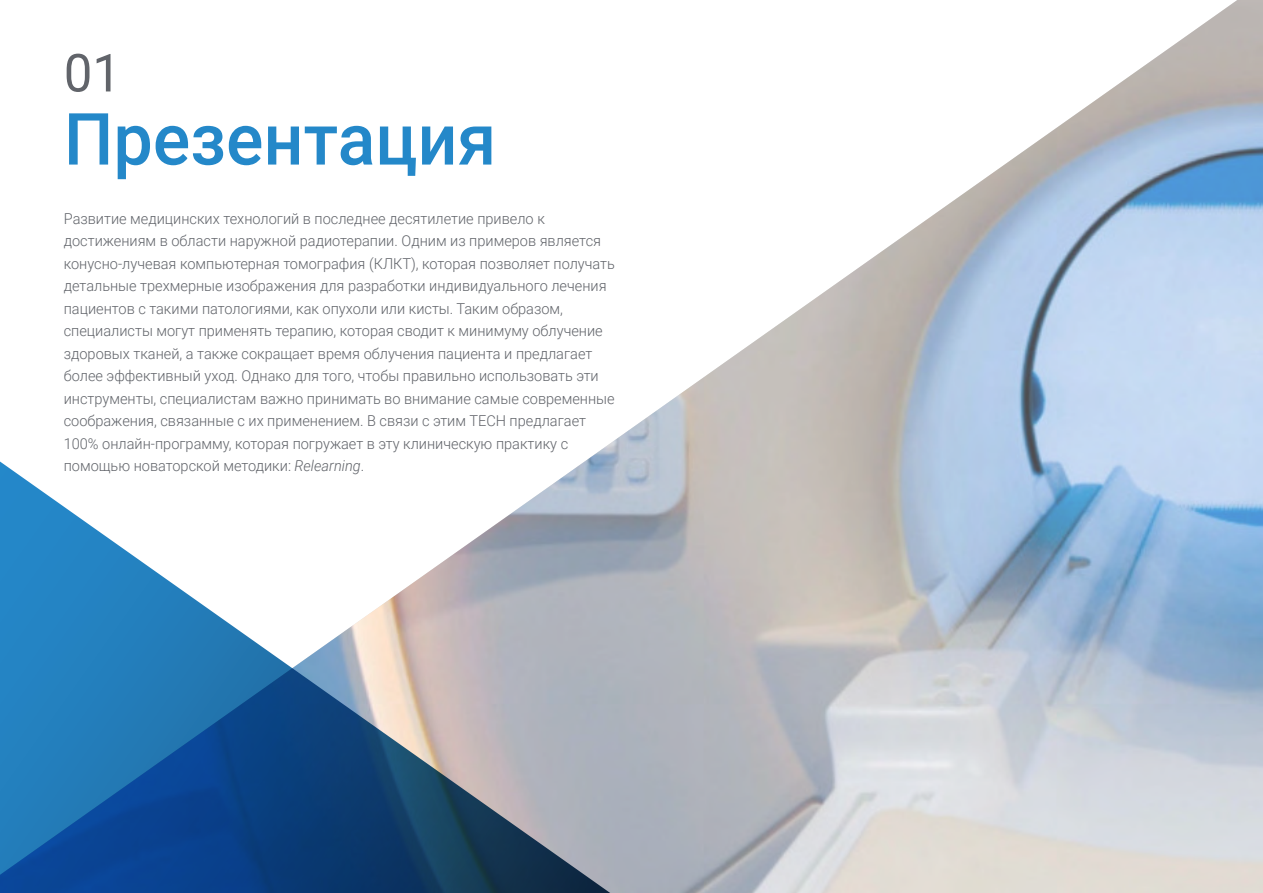
<style>
.page{position:relative;width:1263px;height:893px;background:#fff}
.page>*{position:absolute;margin:0;border:0;box-sizing:border-box;transform-origin:0 0}
.t1{font:500 72px "Roboto";color:#2488c9}
.t2{font:52.5px "Roboto";color:#61646a}
.t3{font:300 15px/22.5px "Roboto";color:#61646a}
.s1{font-style:italic}
</style>
<div class="page">
<img style="left:607px;top:0;width:656px;height:893px">
<svg style="left:0;top:446px;width:640px;height:447px"></svg>
<h2 class="t2" style="left:64px;top:36px;width:59px">01</h2>
<h1 class="t1" style="left:64px;top:89px;width:434px">Презентация</h1>
<p class="t3" style="left:64px;top:207px;width:553px">Развитие медицинских технологий в последнее десятилетие привело к достижениям в области наружной радиотерапии. Одним из примеров является конусно-лучевая компьютерная томография (КЛКТ), которая позволяет получать детальные трехмерные изображения для разработки индивидуального лечения пациентов с такими патологиями, как опухоли или кисты. Таким образом, специалисты могут применять терапию, которая сводит к минимуму облучение здоровых тканей, а также сокращает время облучения пациента и предлагает более эффективный уход. Однако для того, чтобы правильно использовать эти инструменты, специалистам важно принимать во внимание самые современные соображения, связанные с их применением. В связи с этим TECH предлагает 100% онлайн-программу, которая погружает в эту клиническую практику с помощью новаторской методики: <span class="s1">Relearning</span>.</p>
</div>
